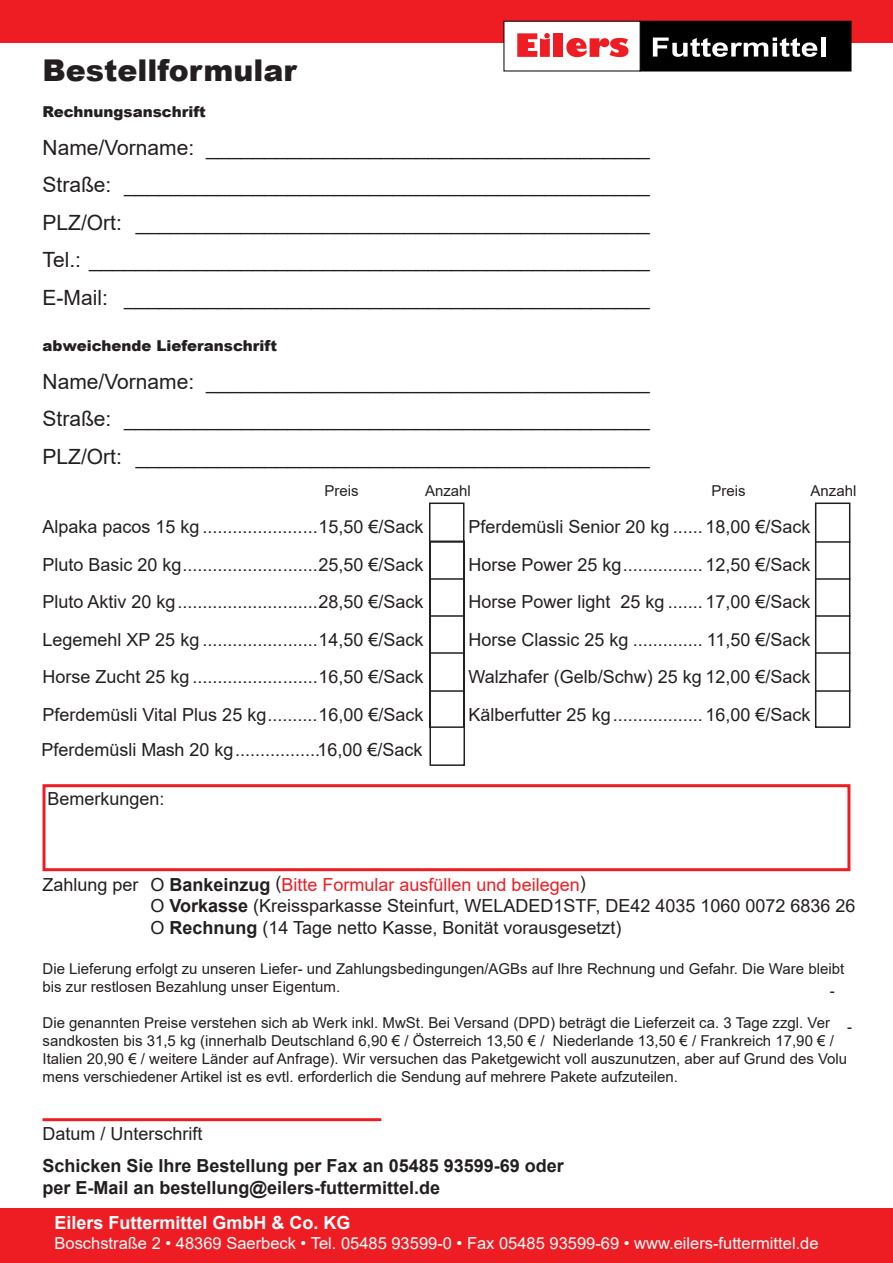
<style>
.page{position:relative;width:893px;height:1263px;background:#fff}
.page>*{position:absolute;margin:0;border:0;box-sizing:border-box;transform-origin:0 0}
.t1{font:900 30px "Arial";color:#231f20}
.t2{font:21px/37.5px "Arial";color:#231f20;text-align:justify}
.t3{font:18px/21.6px "Arial";color:#231f20}
.t4{font:700 18px/21.6px "Arial";color:#231f20}
.t5{font:700 18px "Arial";color:#fff}
.t6{font:16.5px "Arial";color:#fff}
.t7{font:15px/18px "Arial";color:#231f20}
.t8{font:900 15px "Arial";color:#231f20}
.s1{font-weight:700}
.s2{color:#ee1d23}
</style>
<div class="page">
<div style="left:0;top:0;width:893px;height:43px;background:#ee1d23"></div>
<div style="left:640px;top:21px;width:211px;height:51px;background:#000;border:2px solid #000"></div>
<div style="left:503px;top:21px;width:138px;height:50px;background:#fff"></div>
<svg style="left:517px;top:33px;width:33px;height:24px"></svg>
<div style="left:554px;top:33px;width:9px;height:24px;background:#ee1d23"></div>
<svg style="left:566px;top:38px;width:62px;height:19px"></svg>
<svg style="left:653px;top:38px;width:164px;height:19px"></svg>
<hr style="left:821px;top:38px;width:4px;height:19px;background:#fff">
<div style="left:1px;top:1208px;width:892px;height:55px;background:#ee1d23"></div>
<div style="left:429px;top:502px;width:35px;height:226px;border:2px solid #231f20"></div>
<div style="left:429px;top:540px;width:36px;height:226px;border:2px solid #231f20"></div>
<hr style="left:429px;top:541px;width:35px;height:2px;background:#231f20">
<hr style="left:429px;top:578px;width:35px;height:2px;background:#231f20">
<hr style="left:429px;top:615px;width:35px;height:2px;background:#231f20">
<hr style="left:429px;top:652px;width:35px;height:2px;background:#231f20">
<div style="left:815px;top:502px;width:35px;height:226px;border:2px solid #231f20"></div>
<hr style="left:815px;top:541px;width:35px;height:2px;background:#231f20">
<hr style="left:815px;top:578px;width:35px;height:2px;background:#231f20">
<hr style="left:815px;top:615px;width:35px;height:2px;background:#231f20">
<hr style="left:815px;top:652px;width:35px;height:2px;background:#231f20">
<hr style="left:43px;top:1118px;width:338px;height:3px;background:#ee1d23">
<div style="left:43px;top:784px;width:807px;height:87px;border:3px solid #ee1d23"></div>
<hr style="left:429px;top:690px;width:35px;height:2px;background:#231f20">
<hr style="left:815px;top:690px;width:35px;height:2px;background:#231f20">
<h1 class="t1" style="left:43px;top:49px;width:256px">Bestellformular</h1>
<p class="t8" style="left:43px;top:101px;width:165px">Rechnungsanschrift</p>
<p class="t2" style="left:43px;top:128px;width:609px">Name/Vorname: ______________________________________ Straße: _____________________________________________ PLZ/Ort: ____________________________________________ Tel.: ________________________________________________ E-Mail: _____________________________________________</p>
<p class="t8" style="left:43px;top:335px;width:236px">abweichende Lieferanschrift</p>
<p class="t2" style="left:43px;top:363px;width:609px">Name/Vorname: ______________________________________ Straße: _____________________________________________ PLZ/Ort: ____________________________________________</p>
<p class="t7" style="left:325px;top:481px;width:36px">Preis</p>
<p class="t7" style="left:425px;top:481px;width:47px">Anzahl</p>
<p class="t7" style="left:712px;top:481px;width:36px">Preis</p>
<p class="t7" style="left:811px;top:481px;width:47px">Anzahl</p>
<p class="t3" style="left:43px;top:516px;width:382px">Alpaka pacos 15 kg .......................15,50 €/Sack</p>
<p class="t3" style="left:469px;top:516px;width:343px">Pferdemüsli Senior 20 kg ...... 18,00 €/Sack</p>
<p class="t3" style="left:43px;top:553px;width:383px">Pluto Basic 20 kg...........................25,50 €/Sack</p>
<p class="t3" style="left:469px;top:553px;width:343px">Horse Power 25 kg................ 12,50 €/Sack</p>
<p class="t3" style="left:43px;top:591px;width:382px">Pluto Aktiv 20 kg............................28,50 €/Sack</p>
<p class="t3" style="left:469px;top:591px;width:343px">Horse Power light 25 kg ....... 17,00 €/Sack</p>
<p class="t3" style="left:43px;top:628px;width:382px">Legemehl XP 25 kg .......................14,50 €/Sack</p>
<p class="t3" style="left:469px;top:628px;width:344px">Horse Classic 25 kg .............. 11,50 €/Sack</p>
<p class="t3" style="left:43px;top:666px;width:382px">Horse Zucht 25 kg .........................16,50 €/Sack</p>
<p class="t3" style="left:469px;top:666px;width:343px">Walzhafer (Gelb/Schw) 25 kg 12,00 €/Sack</p>
<p class="t3" style="left:43px;top:703px;width:383px">Pferdemüsli Vital Plus 25 kg..........16,00 €/Sack</p>
<p class="t3" style="left:469px;top:703px;width:343px">Kälberfutter 25 kg.................. 16,00 €/Sack</p>
<p class="t3" style="left:42px;top:738px;width:383px">Pferdemüsli Mash 20 kg.................16,00 €/Sack</p>
<p class="t3" style="left:48px;top:787px;width:119px">Bemerkungen:</p>
<p class="t3" style="left:151px;top:874px;width:707px;text-indent:-108px">Zahlung per O <span class="s1">Bankeinzug</span> (<span class="s2">Bitte Formular ausfüllen und beilegen</span>)<br>O <span class="s1">Vorkasse</span> (Kreissparkasse Steinfurt, WELADED1STF, DE42 4035 1060 0072 6836 26<br>O <span class="s1">Rechnung</span> (14 Tage netto Kasse, Bonität vorausgesetzt)</p>
<p class="t7" style="left:43px;top:959px;width:803px">Die Lieferung erfolgt zu unseren Liefer- und Zahlungsbedingungen/AGBs auf Ihre Rechnung und Gefahr. Die Ware bleibt bis zur restlosen Bezahlung unser Eigentum.</p>
<p class="t7" style="left:43px;top:1013px;width:789px">Die genannten Preise verstehen sich ab Werk inkl. MwSt. Bei Versand (DPD) beträgt die Lieferzeit ca. 3 Tage zzgl. Ver</p>
<p class="t7" style="left:830px;top:982px;width:6px">-</p>
<p class="t7" style="left:43px;top:1031px;width:806px">sandkosten bis 31,5 kg (innerhalb Deutschland 6,90 € / Österreich 13,50 € / Niederlande 13,50 € / Frankreich 17,90 € /<br>Italien 20,90 € / weitere Länder auf Anfrage). Wir versuchen das Paketgewicht voll auszunutzen, aber auf Grund des Volu</p>
<p class="t7" style="left:847px;top:1018px;width:6px">-</p>
<p class="t7" style="left:43px;top:1067px;width:637px">mens verschiedener Artikel ist es evtl. erforderlich die Sendung auf mehrere Pakete aufzuteilen.</p>
<p class="t3" style="left:43px;top:1123px;width:162px">Datum / Unterschrift</p>
<p class="t4" style="left:43px;top:1155px;width:523px">Schicken Sie Ihre Bestellung per Fax an 05485 93599-69 oder per E-Mail an bestellung@eilers-futtermittel.de</p>
<p class="t5" style="left:55px;top:1210px;width:298px">Eilers Futtermittel GmbH &amp; Co. KG</p>
<p class="t6" style="left:55px;top:1231px;width:765px">Boschstraße 2 • 48369 Saerbeck • Tel. 05485 93599-0 • Fax 05485 93599-69 • www.eilers-futtermittel.de</p>
</div>
